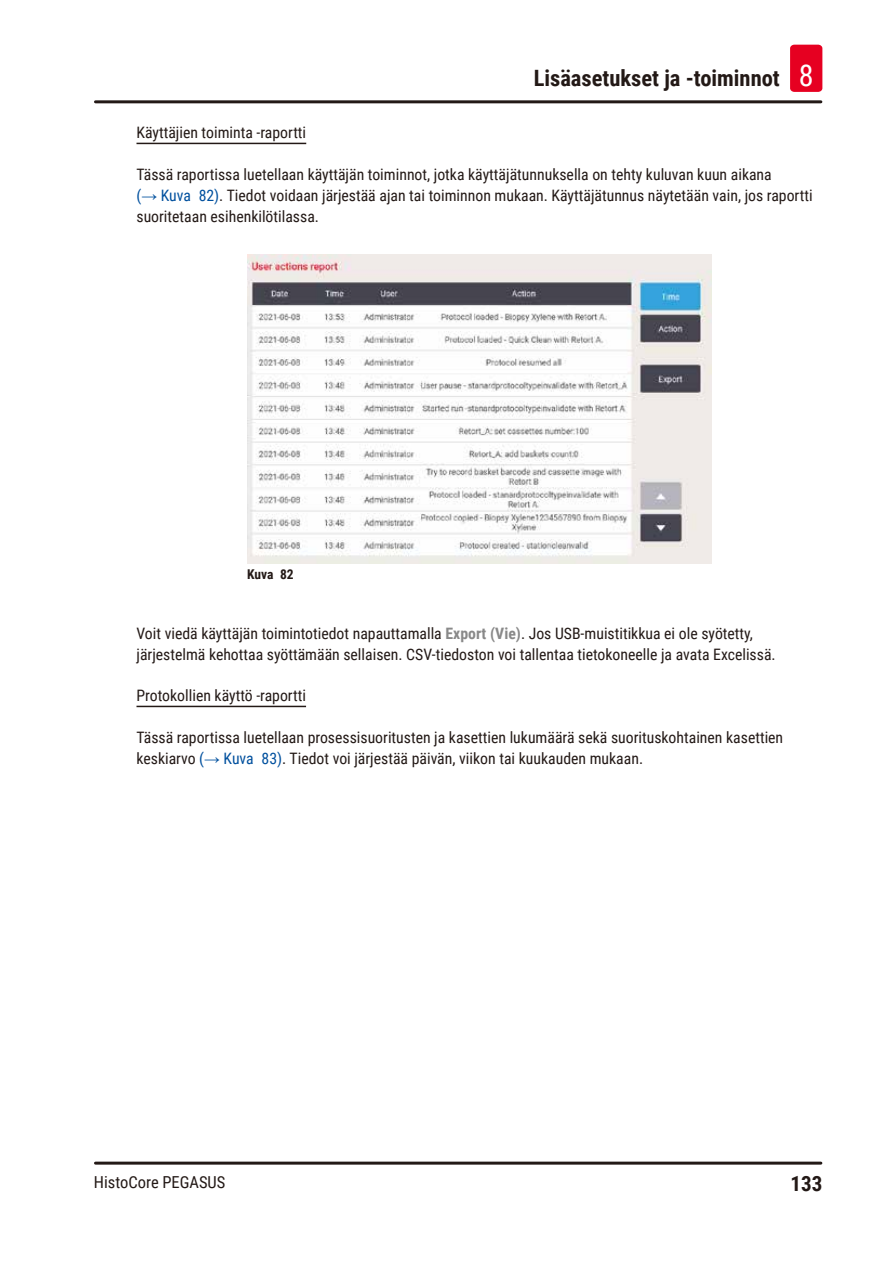
<style>
.page{position:relative;width:893px;height:1263px;background:#fff}
.page>*{position:absolute;margin:0;border:0;box-sizing:border-box;transform-origin:0 0}
.t1{font:700 22.5px "Roboto Condensed";color:#231916}
.t2{font:700 21px "Roboto Condensed";color:#231916}
.t3{font:16.5px "Roboto Condensed";color:#231916}
.Description_text{font:15.75px/20.9px "Roboto Condensed";color:#231916}
.I_Topic{font:15.75px "Roboto Condensed";color:#231916}
.t4{font:700 13.5px "Roboto Condensed";letter-spacing:-.005em;color:#231916}
.s1{font-weight:400;font-size:30px;color:#fff}
.s2{color:#00509e}
.s3{font-family:"Arial";color:#00509e}
.s4{font-weight:700;color:#898989}
</style>
<div class="page">
<hr style="left:95px;top:100px;width:726px;height:3px;background:#231916">
<hr style="left:95px;top:1161px;width:726px;height:3px;background:#231916">
<div style="left:790px;top:45px;width:32px;height:47px;background:#e60021;border-radius:4px"></div>
<hr style="left:136px;top:143px;width:170px;height:1px;background:#231916">
<hr style="left:136px;top:706px;width:170px;height:1px;background:#231916">
<img style="left:247px;top:254px;width:465px;height:310px">
<h1 class="t1" style="left:534px;top:63px;width:281px">Lisäasetukset ja -toiminnot <span class="s1">8</span></h1>
<p class="I_Topic" style="left:136px;top:122px;width:171px">Käyttäjien toiminta -raportti</p>
<p class="Description_text" style="left:136px;top:163px;width:678px">Tässä raportissa luetellaan käyttäjän toiminnot, jotka käyttäjätunnuksella on tehty kuluvan kuun aikana<br><span class="s2">(</span><span class="s3">→</span> <span class="s2">Kuva 82)</span>. Tiedot voidaan järjestää ajan tai toiminnon mukaan. Käyttäjätunnus näytetään vain, jos raportti suoritetaan esihenkilötilassa.</p>
<p class="t4" style="left:247px;top:565px;width:48px">Kuva 82</p>
<p class="Description_text" style="left:136px;top:622px;width:641px">Voit viedä käyttäjän toimintotiedot napauttamalla <span class="s4">Export (Vie)</span>. Jos USB-muistitikkua ei ole syötetty, järjestelmä kehottaa syöttämään sellaisen. CSV-tiedoston voi tallentaa tietokoneelle ja avata Excelissä.</p>
<p class="I_Topic" style="left:136px;top:685px;width:171px">Protokollien käyttö -raportti</p>
<p class="Description_text" style="left:136px;top:726px;width:648px">Tässä raportissa luetellaan prosessisuoritusten ja kasettien lukumäärä sekä suorituskohtainen kasettien keskiarvo <span class="s2">(</span><span class="s3">→</span> <span class="s2">Kuva 83)</span>. Tiedot voi järjestää päivän, viikon tai kuukauden mukaan.</p>
<p class="t3" style="left:94px;top:1170px;width:133px">HistoCore PEGASUS</p>
<h2 class="t2" style="left:790px;top:1169px;width:33px">133</h2>
</div>
